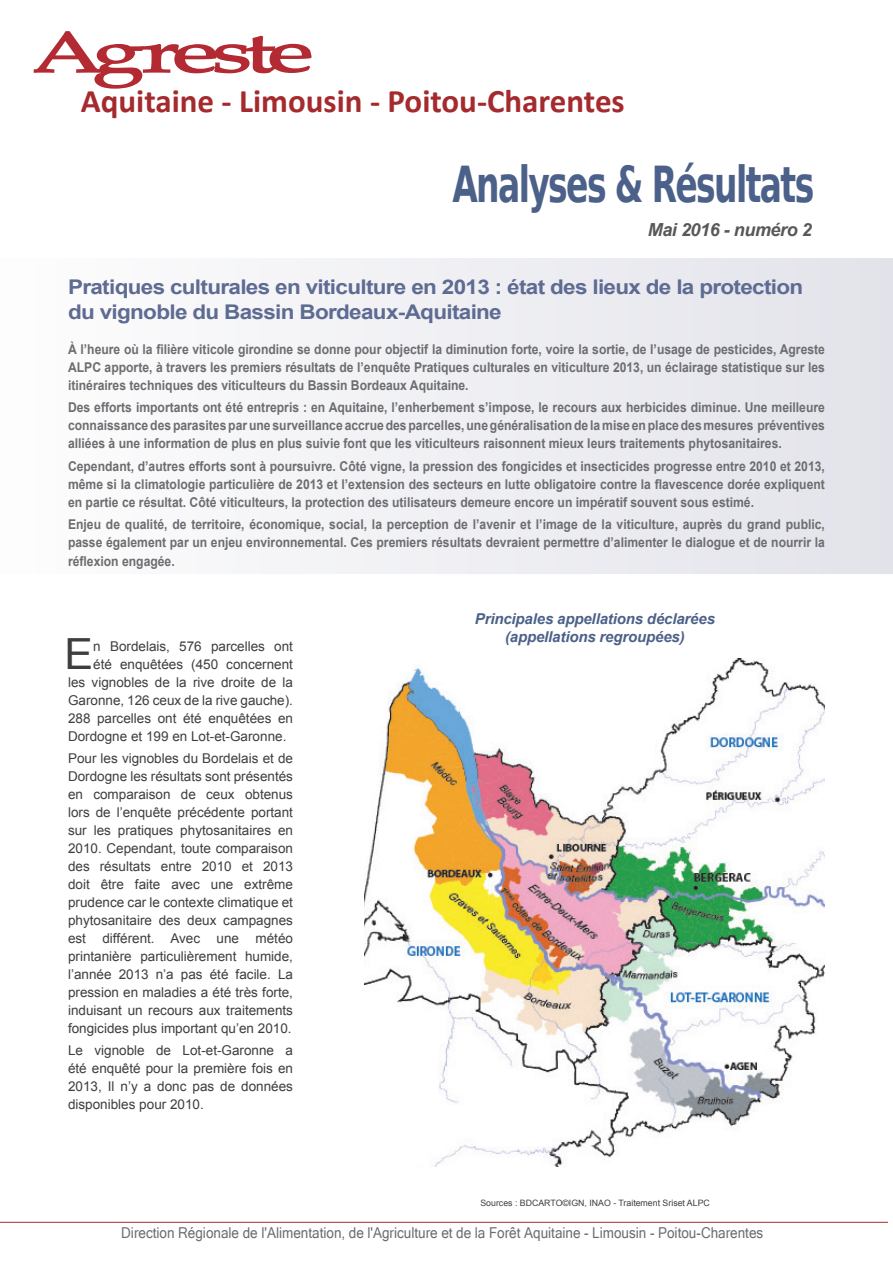
<style>
.page{position:relative;width:893px;height:1263px;background:#fff}
.page>*{position:absolute;margin:0;border:0;box-sizing:border-box;transform-origin:0 0}
.t1{font:700 49.5px "DejaVu Sans";letter-spacing:-.05em;color:#4c6189;scale:.67 1}
.TEXTE{font:42.9px "Arial";color:#3e3e3f}
.t2{font:700 33px "Calibri";color:#a52a2e}
.Titre_Chapo{font:700 20.25px/25.5px "Arial";letter-spacing:-.03em;color:#5e6b92;scale:1.11 1}
.t3{font:italic 700 18px "Arial";letter-spacing:-.025em;color:#57585a}
.t4{font:15px "Microsoft Sans Serif";color:#6c6d70;scale:.9 1}
.titre_GRAPHS_CARTES{font:italic 700 15px "Arial";letter-spacing:-.01em;color:#4c6189}
.Texte_Synthèse{font:700 13.5px/18px "Arial";color:#6c6d70;text-align:justify;scale:.9 1}
.TEXTE-2{font:13.5px/18px "Arial";color:#3e3e3f;text-align:justify}
.Sources_CARTES_GRAPH{font:8.7px "Arial";color:#3e3e3f}
</style>
<div class="page">
<svg style="left:298px;top:258px;width:595px;height:316px;fill:#ebecf1"></svg>
<svg style="left:34px;top:31px;width:278px;height:58px"></svg>
<hr style="left:0;top:1222px;width:888px;height:1px;background:#a52a2e">
<img style="left:365px;top:658px;width:460px;height:509px">
<h3 class="t2" style="left:81px;top:80px;width:545px">Aquitaine - Limousin - Poitou-Charentes</h3>
<h1 class="t1" style="left:452px;top:144px;width:542px">Analyses &amp; Résultats</h1>
<h3 class="t3" style="left:648px;top:218px;width:165px">Mai 2016 - numéro 2</h3>
<p class="Titre_Chapo" style="left:68px;top:274px;width:664px">Pratiques culturales en viticulture en 2013 : état des lieux de la protection du vignoble du Bassin Bordeaux-Aquitaine</p>
<p class="Texte_Synthèse" style="left:68px;top:341px;width:842px">À l’heure où la filière viticole girondine se donne pour objectif la diminution forte, voire la sortie, de l’usage de pesticides, Agreste ALPC apporte, à travers les premiers résultats de l’enquête Pratiques culturales en viticulture 2013, un éclairage statistique sur les itinéraires techniques des viticulteurs du Bassin Bordeaux Aquitaine.</p>
<p class="Texte_Synthèse" style="left:68px;top:399px;width:842px">Des efforts importants ont été entrepris : en Aquitaine, l’enherbement s’impose, le recours aux herbicides diminue. Une meilleure connaissance des parasites par une surveillance accrue des parcelles, une généralisation de la mise en place des mesures préventives alliées à une information de plus en plus suivie font que les viticulteurs raisonnent mieux leurs traitements phytosanitaires.</p>
<p class="Texte_Synthèse" style="left:68px;top:457px;width:842px">Cependant, d’autres efforts sont à poursuivre. Côté vigne, la pression des fongicides et insecticides progresse entre 2010 et 2013, même si la climatologie particulière de 2013 et l’extension des secteurs en lutte obligatoire contre la flavescence dorée expliquent en partie ce résultat. Côté viticulteurs, la protection des utilisateurs demeure encore un impératif souvent sous estimé.</p>
<p class="Texte_Synthèse" style="left:68px;top:515px;width:842px">Enjeu de qualité, de territoire, économique, social, la perception de l’avenir et l’image de la viticulture, auprès du grand public, passe également par un enjeu environnemental. Ces premiers résultats devraient permettre d’alimenter le dialogue et de nourrir la réflexion engagée.</p>
<p class="TEXTE" style="left:65px;top:625px;width:30px">E</p>
<p class="TEXTE-2" style="left:93px;top:637px;width:201px">n Bordelais, 576 parcelles ont</p>
<p class="TEXTE-2" style="left:93px;top:655px;width:201px">été enquêtées (450 concernent</p>
<p class="TEXTE-2" style="left:68px;top:673px;width:226px">les vignobles de la rive droite de la</p>
<p class="TEXTE-2" style="left:68px;top:691px;width:227px">Garonne, 126 ceux de la rive gauche).</p>
<p class="TEXTE-2" style="left:68px;top:709px;width:226px">288 parcelles ont été enquêtées en</p>
<p class="TEXTE-2" style="left:68px;top:727px;width:220px">Dordogne et 199 en Lot-et-Garonne.</p>
<p class="TEXTE-2" style="left:68px;top:749px;width:227px">Pour les vignobles du Bordelais et de Dordogne les résultats sont présentés en comparaison de ceux obtenus lors de l’enquête précédente portant sur les pratiques phytosanitaires en 2010. Cependant, toute comparaison des résultats entre 2010 et 2013 doit être faite avec une extrême prudence car le contexte climatique et phytosanitaire des deux campagnes est différent. Avec une météo printanière particulièrement humide, l’année 2013 n’a pas été facile. La pression en maladies a été très forte, induisant un recours aux traitements fongicides plus important qu’en 2010.</p>
<p class="TEXTE-2" style="left:68px;top:1042px;width:226px">Le vignoble de Lot-et-Garonne a été enquêté pour la première fois en 2013, Il n’y a donc pas de données disponibles pour 2010.</p>
<p class="titre_GRAPHS_CARTES" style="left:475px;top:608px;width:242px">Principales appellations déclarées</p>
<p class="titre_GRAPHS_CARTES" style="left:505px;top:626px;width:181px">(appellations regroupées)</p>
<p class="Sources_CARTES_GRAPH" style="left:480px;top:1197px;width:231px">Sources : BDCARTO©IGN, INAO - Traitement Sriset ALPC</p>
<p class="t4" style="left:121px;top:1223px;width:715px">Direction Régionale de l'Alimentation, de l'Agriculture et de la Forêt Aquitaine - Limousin - Poitou-Charentes</p>
</div>
